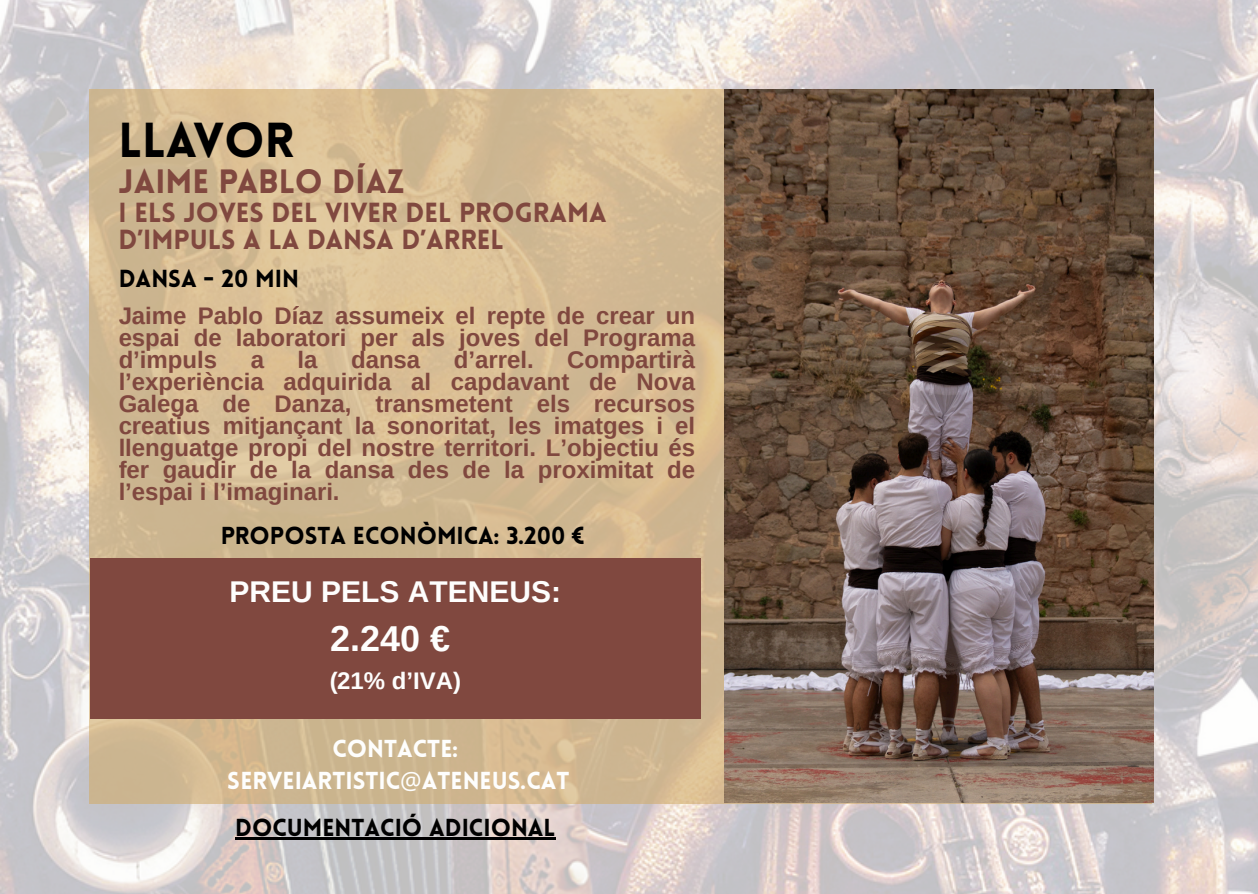
<style>
.page{position:relative;width:1258px;height:894px;background:#fff}
.page>*{position:absolute;margin:0;border:0;box-sizing:border-box;transform-origin:0 0}
.t1{font:900 48px "Lovelo";color:#000}
.t2{font:700 36px "Arimo";color:#fefefd}
.t3{font:900 33px "Lovelo";color:#80483f}
.t4{font:700 30px "Arimo";color:#fefefd}
.t5{font:900 27px/27px "Lovelo";color:#80483f}
.t6{font:700 24px/21.9px "Arimo";color:#80483f;text-align:justify}
.t7{font:900 24px "Lovelo";color:#000}
.t8{font:900 24px/32.1px "Lovelo";color:#fefefd;text-align:center}
.t9{font:700 24px "Arimo";color:#fefefd}
.s1{font-family:"Noto Sans";font-weight:400}
</style>
<div class="page">
<img style="left:0;top:0;width:1258px;height:893px">
<div style="left:89px;top:89px;width:1063px;height:714px;background:linear-gradient(to bottom,#d9bf96,#ceb690)"></div>
<div style="left:90px;top:558px;width:610px;height:160px;background:#80483f"></div>
<hr style="left:235px;top:837px;width:320px;height:2px;background:#000">
<img style="left:724px;top:89px;width:430px;height:713px">
<h1 class="t1" style="left:119px;top:121px;width:177px">LLAVOR</h1>
<h3 class="t3" style="left:119px;top:168px;width:287px">JAIME PABLO DÍAZ</h3>
<p class="t5" style="left:119px;top:202px;width:489px">I ELS JOVES DEL VIVER DEL PROGRAMA<br>D’IMPULS A LA DANSA D’ARREL</p>
<p class="t7" style="left:119px;top:269px;width:182px">DANSA - 20 MIN</p>
<p class="t6" style="left:119px;top:304px;width:578px">Jaime Pablo Díaz assumeix el repte de crear un espai de laboratori per als joves del Programa d’impuls</p>
<p class="t6" style="left:119px;top:348px;width:578px;text-indent:449px">Compartirà l’experiència adquirida al capdavant de Nova Galega de Danza, transmetent els recursos creatius mitjançant la sonoritat, les imatges i el llenguatge propi del nostre territori. L’objectiu és fer gaudir de la dansa des de la proximitat de l’espai i l’imaginari.</p>
<p class="t6" style="left:251px;top:348px;width:15px">a</p>
<p class="t6" style="left:298px;top:348px;width:21px">la</p>
<p class="t6" style="left:351px;top:348px;width:71px">dansa</p>
<p class="t6" style="left:454px;top:348px;width:81px">d’arrel.</p>
<p class="t7" style="left:220px;top:525px;width:365px">PROPOSTA ECONÒMICA: 3.200 €</p>
<p class="t4" style="left:230px;top:575px;width:333px">PREU PELS ATENEUS:</p>
<h2 class="t2" style="left:330px;top:618px;width:121px">2.240 €</h2>
<p class="t9" style="left:329px;top:666px;width:133px">(21% d’IVA)</p>
<p class="t8" style="left:228px;top:734px;width:343px">CONTACTE:<br>SERVEIARTISTIC<span class="s1">@</span>ATENEUS.CAT</p>
<p class="t7" style="left:235px;top:817px;width:322px">DOCUMENTACIÓ ADICIONAL</p>
</div>
